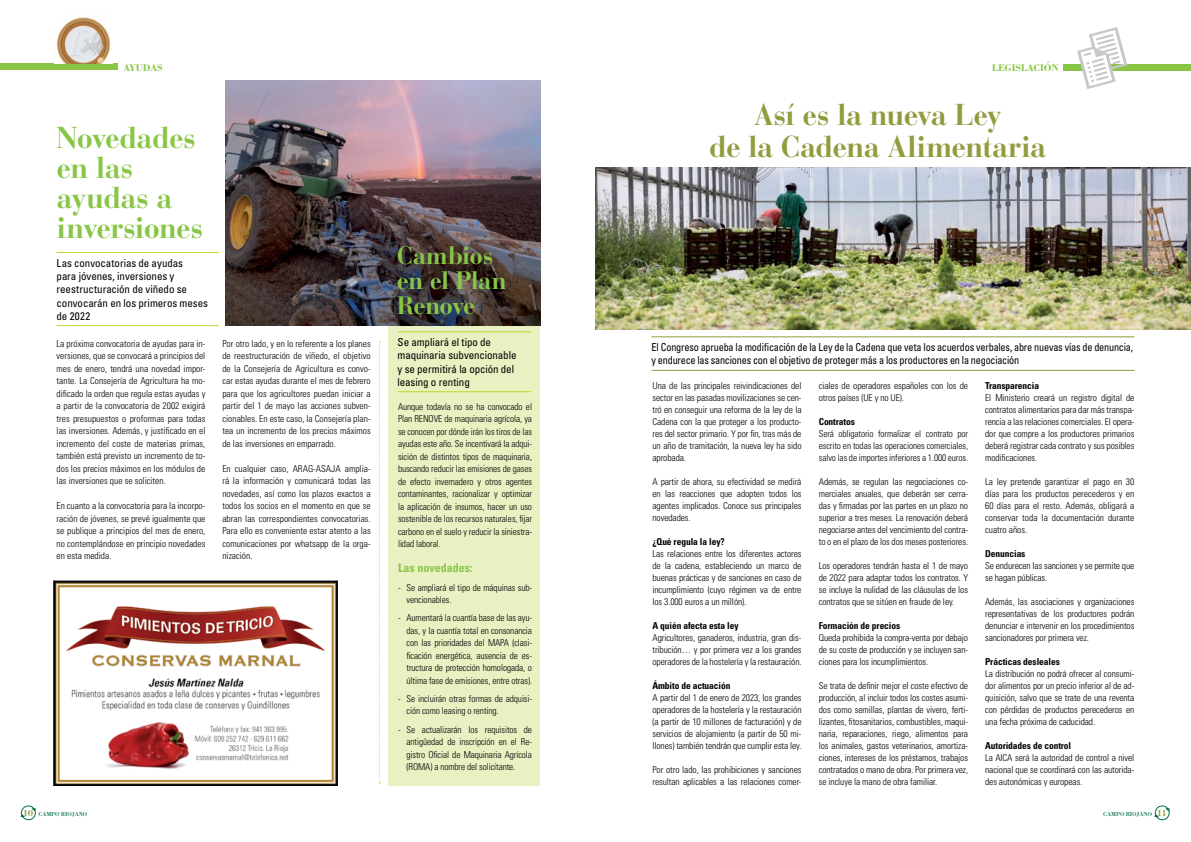
<style>
.page{position:relative;width:1191px;height:842px;background:#fff}
.page>*{position:absolute;margin:0;border:0;box-sizing:border-box;transform-origin:0 0}
.t1{font:700 30px/32px "Bauer Bodoni Std";letter-spacing:-.02em;color:#929b3d;text-align:center}
.t2{font:700 30px/30px "Bauer Bodoni Std";letter-spacing:-.025em;color:#89c647}
.t3{font:700 25px/25px "Bauer Bodoni Std";letter-spacing:-.025em;color:#89c647}
.t4{font:700 condensed 12px "Univers LT Std";color:#89c647}
.t5{font:condensed 11px/13.2px "Univers LT Std";letter-spacing:-.01em;color:#000}
.t6{font:condensed 11px/13.2px "Univers LT Std";letter-spacing:-.01em;color:#000;scale:.93 1}
.t7{font:700 10px "Bodoni Std";letter-spacing:-.01em;color:#89c647}
.t8{font:300 condensed 9.5px/12px "Univers LT Std";letter-spacing:-.01em;color:#000;text-align:justify}
.t9{font:700 condensed 9.5px "Univers LT Std";letter-spacing:-.01em;color:#000}
.t10{font:6px "Bodoni Std";letter-spacing:-.01em;color:#00704a}
.s1{font-weight:700;font-size:9px;color:#929b3d}
</style>
<div class="page">
<div style="left:388px;top:234px;width:152px;height:551px;background:#e9f0c2"></div>
<div style="left:1063px;top:64px;width:128px;height:6px;background:#89c647"></div>
<img style="left:53px;top:580px;width:284px;height:205px">
<div style="left:0;top:63px;width:117px;height:6px;background:#89c647"></div>
<img style="left:56px;top:17px;width:55px;height:46px">
<img style="left:225px;top:80px;width:315px;height:246px">
<img style="left:595px;top:168px;width:596px;height:162px">
<hr style="left:651px;top:337px;width:483px;height:1px;background:#929b3d">
<hr style="left:651px;top:370px;width:483px;height:1px;background:#929b3d">
<hr style="left:57px;top:252px;width:162px;height:1px;background:#bfd730">
<hr style="left:57px;top:325px;width:162px;height:1px;background:#bfd730">
<hr style="left:397px;top:331px;width:134px;height:1px;background:#bfd730">
<hr style="left:397px;top:391px;width:134px;height:1px;background:#bfd730">
<svg style="left:379px;top:342px;width:1px;height:442px"></svg>
<svg style="left:1077px;top:27px;width:50px;height:62px"></svg>
<svg style="left:1154px;top:805px;width:16px;height:16px"></svg>
<svg style="left:21px;top:805px;width:15px;height:16px"></svg>
<p class="t7" style="left:124px;top:61px;width:41px">AYUDAS</p>
<p class="t7" style="left:992px;top:61px;width:68px">LEGISLACIÓN</p>
<h1 class="t2" style="left:57px;top:123px;width:148px">Novedades en las ayudas a inversiones</h1>
<p class="t5" style="left:57px;top:256px;width:153px">Las convocatorias de ayudas<br>para jóvenes, inversiones y reestructuración de viñedo se convocarán en los primeros meses de 2022</p>
<p class="t8" style="left:57px;top:337px;width:150px;line-height:12.5px">La próxima convocatoria de ayudas para in&shy;versiones, que se convocará a principios del mes de enero, tendrá una novedad impor&shy;tante. La Consejería de Agricultura ha mo&shy;dificado la orden que regula estas ayudas y a partir de la convocatoria de 2002 exigirá tres presupuestos o proformas para todas las inversiones. Además, y justificado en el incremento del coste de materias primas, también está previsto un incremento de to&shy;dos los precios máximos en los módulos de las inversiones que se soliciten.</p>
<p class="t8" style="left:57px;top:499px;width:150px;line-height:12.5px">En cuanto a la convocatoria para la incorpo&shy;ración de jóvenes, se prevé igualmente que se publique a principios del mes de enero, no contemplándose en principio novedades en esta medida.</p>
<p class="t8" style="left:222px;top:337px;width:150px;line-height:12.5px">Por otro lado, y en lo referente a los planes de reestructuración de viñedo, el objetivo de la Consejería de Agricultura es convo&shy;car estas ayudas durante el mes de febrero para que los agricultores puedan iniciar a partir del 1 de mayo las acciones subven&shy;cionables. En este caso, la Consejería plan&shy;tea un incremento de los precios máximos de las inversiones en emparrado.</p>
<p class="t8" style="left:222px;top:462px;width:150px;line-height:12.5px">En cualquier caso, ARAG-ASAJA amplia&shy;rá la información y comunicará todas las novedades, así como los plazos exactos a todos los socios en el momento en que se abran las correspondientes convocatorias.<br>Para ello es conveniente estar atento a las comunicaciones por whatsapp de la orga&shy;nización.</p>
<h2 class="t3" style="left:397px;top:243px;width:111px">Cambios en el Plan<br>Renove</h2>
<p class="t5" style="left:397px;top:335px;width:120px">Se ampliará el tipo de maquinaria subvencionable y se permitirá la opción del leasing o renting</p>
<p class="t8" style="left:398px;top:400px;width:136px;line-height:12.5px">Aunque todavía no se ha convocado el Plan RENOVE de maquinaria agrícola, ya se conocen por dónde irán los tiros de las ayudas este año. Se incentivará la adqui&shy;sición de distintos tipos de maquinaria, buscando reducir las emisiones de gases de efecto invernadero y otros agentes contaminantes, racionalizar y optimizar la aplicación de insumos, hacer un uso sostenible de los recursos naturales, fijar carbono en el suelo y reducir la siniestra&shy;lidad laboral.</p>
<p class="t4" style="left:398px;top:561px;width:76px">Las novedades:</p>
<p class="t8" style="left:406px;top:581px;width:127px;line-height:12.5px;text-indent:-9px">- Se ampliará el tipo de máquinas sub&shy;vencionables.</p>
<p class="t8" style="left:406px;top:612px;width:127px;line-height:12.5px;text-indent:-9px">- Aumentará la cuantía base de las ayu&shy;das, y la cuantía total en consonancia con las prioridades del MAPA (clasi&shy;ficación energética, ausencia de es&shy;tructura de protección homologada, o última fase de emisiones, entre otras).</p>
<p class="t8" style="left:406px;top:692px;width:127px;line-height:12.5px;text-indent:-9px">- Se incluirán otras formas de adquisi&shy;ción como leasing o renting.</p>
<p class="t8" style="left:406px;top:723px;width:127px;line-height:12.5px;text-indent:-9px">- Se actualizarán los requisitos de antigüedad de inscripción en el Re&shy;gistro Oficial de Maquinaria Agrícola (ROMA) a nombre del solicitante.</p>
<h1 class="t1" style="left:709px;top:99px;width:338px">Así es la nueva Ley<br>de la Cadena Alimentaria</h1>
<p class="t6" style="left:651px;top:341px;width:519px">El Congreso aprueba la modificación de la Ley de la Cadena que veta los acuerdos verbales, abre nuevas vías de denuncia, y endurece las sanciones con el objetivo de proteger más a los productores en la negociación</p>
<p class="t8" style="left:652px;top:380px;width:151px">Una de las principales reivindicaciones del sector en las pasadas movilizaciones se cen&shy;tró en conseguir una reforma de la ley de la Cadena con la que proteger a los producto&shy;res del sector primario. Y por fin, tras más de un año de tramitación, la nueva ley ha sido aprobada.</p>
<p class="t8" style="left:652px;top:476px;width:151px">A partir de ahora, su efectividad se medirá en las reacciones que adopten todos los agentes implicados. Conoce sus principales novedades.</p>
<p class="t9" style="left:652px;top:536px;width:74px">¿Qué regula la ley?</p>
<p class="t8" style="left:652px;top:548px;width:151px">Las relaciones entre los diferentes actores de la cadena, estableciendo un marco de buenas prácticas y de sanciones en caso de incumplimiento (cuyo régimen va de entre los 3.000 euros a un millón).</p>
<p class="t9" style="left:652px;top:620px;width:88px">A quién afecta esta ley</p>
<p class="t8" style="left:652px;top:632px;width:151px">Agricultores, ganaderos, industria, gran dis&shy;tribución… y por primera vez a los grandes operadores de la hostelería y la restauración.</p>
<p class="t9" style="left:652px;top:680px;width:79px">Ámbito de actuación</p>
<p class="t8" style="left:652px;top:692px;width:151px">A partir del 1 de enero de 2023, los grandes operadores de la hostelería y la restauración (a partir de 10 millones de facturación) y de servicios de alojamiento (a partir de 50 mi&shy;llones) también tendrán que cumplir esta ley.</p>
<p class="t8" style="left:652px;top:764px;width:151px">Por otro lado, las prohibiciones y sanciones resultan aplicables a las relaciones comer-</p>
<p class="t8" style="left:819px;top:380px;width:151px">ciales de operadores españoles con los de otros países (UE y no UE).</p>
<p class="t9" style="left:819px;top:416px;width:38px">Contratos</p>
<p class="t8" style="left:819px;top:428px;width:151px">Será obligatorio formalizar el contrato por escrito en todas las operaciones comerciales, salvo las de importes inferiores a 1.000 euros.</p>
<p class="t8" style="left:819px;top:476px;width:151px">Además, se regulan las negociaciones co&shy;merciales anuales, que deberán ser cerra&shy;das y firmadas por las partes en un plazo no superior a tres meses. La renovación deberá negociarse antes del vencimiento del contra&shy;to o en el plazo de los dos meses posteriores.</p>
<p class="t8" style="left:819px;top:560px;width:151px">Los operadores tendrán hasta el 1 de mayo de 2022 para adaptar todos los contratos. Y se incluye la nulidad de las cláusulas de los contratos que se sitúen en fraude de ley.</p>
<p class="t9" style="left:819px;top:620px;width:83px">Formación de precios</p>
<p class="t8" style="left:819px;top:632px;width:151px">Queda prohibida la compra-venta por debajo de su coste de producción y se incluyen san&shy;ciones para los incumplimientos.</p>
<p class="t8" style="left:819px;top:680px;width:151px">Se trata de definir mejor el coste efectivo de producción, al incluir todos los costes asumi&shy;dos como semillas, plantas de vivero, ferti&shy;lizantes, fitosanitarios, combustibles, maqui&shy;naria, reparaciones, riego, alimentos para los animales, gastos veterinarios, amortiza&shy;ciones, intereses de los préstamos, trabajos contratados o mano de obra. Por primera vez, se incluye la mano de obra familiar.</p>
<p class="t9" style="left:985px;top:380px;width:56px">Transparencia</p>
<p class="t8" style="left:985px;top:392px;width:151px">El Ministerio creará un registro digital de contratos alimentarios para dar más transpa&shy;rencia a las relaciones comerciales. El opera&shy;dor que compre a los productores primarios deberá registrar cada contrato y sus posibles modificaciones.</p>
<p class="t8" style="left:985px;top:476px;width:151px">La ley pretende garantizar el pago en 30 días para los productos perecederos y en 60 días para el resto. Además, obligará a conservar toda la documentación durante cuatro años.</p>
<p class="t9" style="left:985px;top:548px;width:42px">Denuncias</p>
<p class="t8" style="left:985px;top:560px;width:151px">Se endurecen las sanciones y se permite que se hagan públicas.</p>
<p class="t8" style="left:985px;top:596px;width:151px">Además, las asociaciones y organizaciones representativas de los productores podrán denunciar e intervenir en los procedimientos sancionadores por primera vez.</p>
<p class="t9" style="left:985px;top:656px;width:76px">Prácticas desleales</p>
<p class="t8" style="left:985px;top:668px;width:151px">La distribución no podrá ofrecer al consumi&shy;dor alimentos por un precio inferior al de ad&shy;quisición, salvo que se trate de una reventa con pérdidas de productos perecederos en una fecha próxima de caducidad.</p>
<p class="t9" style="left:985px;top:740px;width:88px">Autoridades de control</p>
<p class="t8" style="left:985px;top:752px;width:151px">La AICA será la autoridad de control a nivel nacional que se coordinará con las autorida&shy;des autonómicas y europeas.</p>
<p class="t10" style="left:23px;top:810px;width:66px"><span class="s1">10</span> CAMPO RIOJANO</p>
<p class="t10" style="left:1103px;top:810px;width:65px">CAMPO RIOJANO <span class="s1">11</span></p>
</div>
